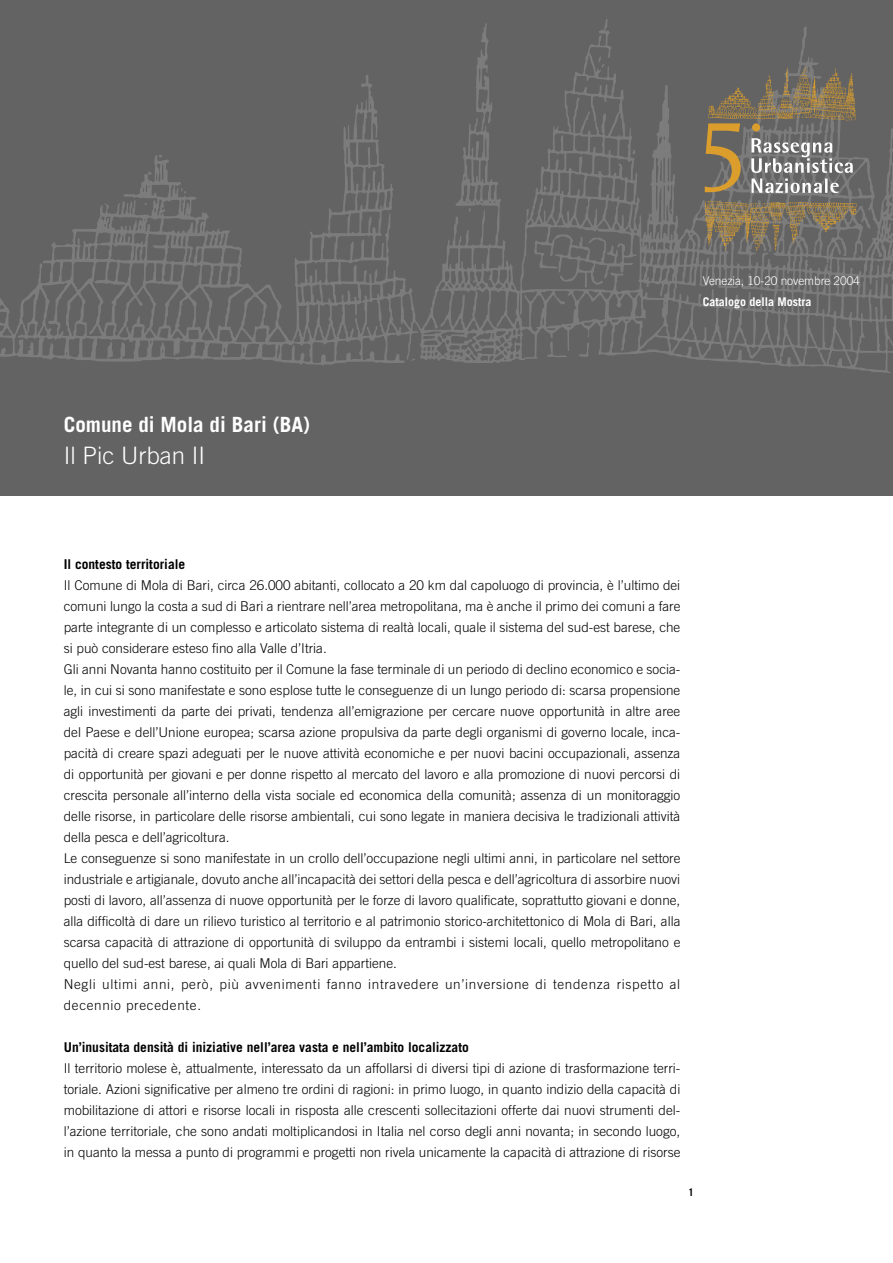
<style>
.page{position:relative;width:893px;height:1263px;background:#fff}
.page>*{position:absolute;margin:0;border:0;box-sizing:border-box;transform-origin:0 0}
.t1{font:300 24px "Trade Gothic";color:#fff}
.t2{font:700 21px "Trade Gothic";color:#fff}
.t3{font:300 13.5px/21px "Trade Gothic";color:#000}
.t4{font:700 13.5px "Trade Gothic";color:#000}
.t5{font:300 12px "Trade Gothic";letter-spacing:-.01em;color:#fff}
.t6{font:700 12px "Trade Gothic";color:#fff}
.t7{font:700 10.5px "Trade Gothic";color:#000}
</style>
<div class="page">
<div style="left:0;top:0;width:893px;height:495px;background:#636363"></div>
<svg style="left:0;top:19px;width:893px;height:354px"></svg>
<svg style="left:705px;top:201px;width:152px;height:51px"></svg>
<svg style="left:705px;top:67px;width:150px;height:126px"></svg>
<div style="left:752px;top:123px;width:8px;height:8px;background:#db9e2d;border-radius:50%"></div>
<p class="t5" style="left:703px;top:274px;width:159px">Venezia, 10-20 novembre 2004</p>
<p class="t6" style="left:703px;top:294px;width:110px">Catalogo della Mostra</p>
<h2 class="t2" style="left:64px;top:412px;width:248px">Comune di Mola di Bari (BA)</h2>
<h1 class="t1" style="left:64px;top:441px;width:143px">Il Pic Urban II</h1>
<p class="t4" style="left:64px;top:555px;width:123px">Il contesto territoriale</p>
<p class="t3" style="left:64px;top:574px;width:618px">Il Comune di Mola di Bari, circa 26.000 abitanti, collocato a 20 km dal capoluogo di provincia, è l’ultimo dei comuni lungo la costa a sud di Bari a rientrare nell’area metropolitana, ma è anche il primo dei comuni a fare parte integrante di un complesso e articolato sistema di realtà locali, quale il sistema del sud-est barese, che si può considerare esteso fino alla Valle d’Itria.<br>Gli anni Novanta hanno costituito per il Comune la fase terminale di un periodo di declino economico e socia&shy;le, in cui si sono manifestate e sono esplose tutte le conseguenze di un lungo periodo di: scarsa propensione agli investimenti da parte dei privati, tendenza all’emigrazione per cercare nuove opportunità in altre aree del Paese e dell’Unione europea; scarsa azione propulsiva da parte degli organismi di governo locale, inca&shy;pacità di creare spazi adeguati per le nuove attività economiche e per nuovi bacini occupazionali, assenza di opportunità per giovani e per donne rispetto al mercato del lavoro e alla promozione di nuovi percorsi di crescita personale all’interno della vista sociale ed economica della comunità; assenza di un monitoraggio delle risorse, in particolare delle risorse ambientali, cui sono legate in maniera decisiva le tradizionali attività della pesca e dell’agricoltura.<br>Le conseguenze si sono manifestate in un crollo dell’occupazione negli ultimi anni, in particolare nel settore industriale e artigianale, dovuto anche all’incapacità dei settori della pesca e dell’agricoltura di assorbire nuovi posti di lavoro, all’assenza di nuove opportunità per le forze di lavoro qualificate, soprattutto giovani e donne, alla difficoltà di dare un rilievo turistico al territorio e al patrimonio storico-architettonico di Mola di Bari, alla scarsa capacità di attrazione di opportunità di sviluppo da entrambi i sistemi locali, quello metropolitano e quello del sud-est barese, ai quali Mola di Bari appartiene.<br>Negli ultimi anni, però, più avvenimenti fanno intravedere un’inversione di tendenza rispetto al decennio precedente.</p>
<p class="t4" style="left:64px;top:1038px;width:407px">Un’inusitata densità di iniziative nell’area vasta e nell’ambito localizzato</p>
<p class="t3" style="left:64px;top:1057px;width:618px;text-align:justify">Il territorio molese è, attualmente, interessato da un affollarsi di diversi tipi di azione di trasformazione terri&shy;toriale. Azioni significative per almeno tre ordini di ragioni: in primo luogo, in quanto indizio della capacità di mobilitazione di attori e risorse locali in risposta alle crescenti sollecitazioni offerte dai nuovi strumenti del&shy;l’azione territoriale, che sono andati moltiplicandosi in Italia nel corso degli anni novanta; in secondo luogo, in quanto la messa a punto di programmi e progetti non rivela unicamente la capacità di attrazione di risorse</p>
<p class="t7" style="left:688px;top:1186px;width:7px">1</p>
</div>
